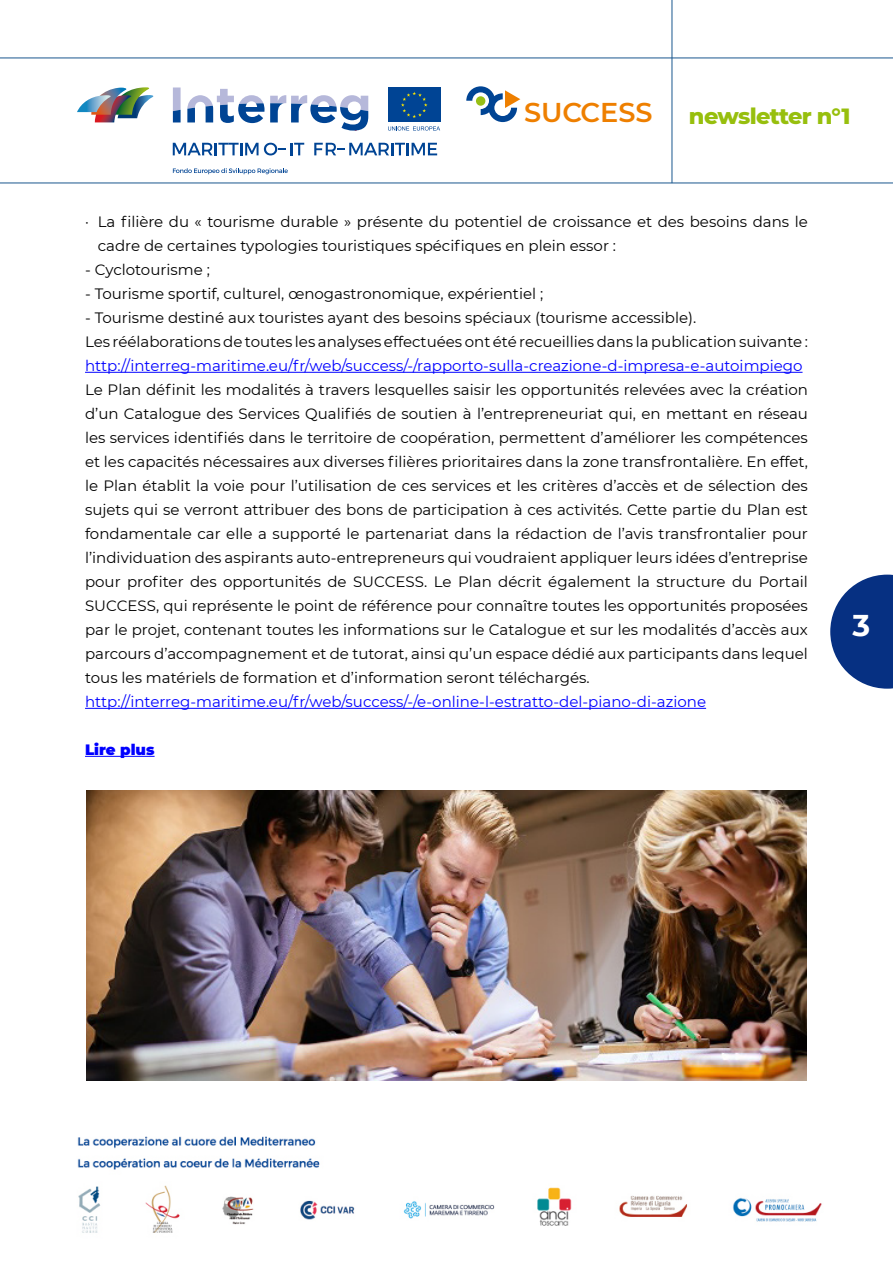
<style>
.page{position:relative;width:893px;height:1263px;background:#fff}
.page>*{position:absolute;margin:0;border:0;box-sizing:border-box;transform-origin:0 0}
.t1{font:700 30px "Montserrat";color:#fff}
.t2{font:600 27.15px "Montserrat";color:#ee7f00}
.t3{font:800 22.5px "Montserrat";letter-spacing:-.03em;color:#97bf0d}
.t4{font:15px/24px "Montserrat";color:#000}
.t5{font:15px "Montserrat";color:#00f}
.t6{font:900 15px "Montserrat";color:#00f}
</style>
<div class="page">
<hr style="left:672px;top:0;width:1px;height:183px;background:#1a578e">
<hr style="left:0;top:183px;width:893px;height:1px;background:#1a578e">
<hr style="left:0;top:58px;width:893px;height:1px;background:#1a578e">
<svg style="left:466px;top:86px;width:54px;height:36px"></svg>
<div style="left:476px;top:96px;width:9px;height:10px;background:#97bf15;border-radius:50%"></div>
<svg style="left:173px;top:168px;width:115px;height:6px"></svg>
<div style="left:388px;top:87px;width:52px;height:35px;background:#004494"></div>
<svg style="left:173px;top:143px;width:131px;height:12px"></svg>
<svg style="left:314px;top:143px;width:123px;height:12px"></svg>
<svg style="left:173px;top:87px;width:8px;height:35px"></svg>
<svg style="left:187px;top:89px;width:181px;height:42px"></svg>
<svg style="left:77px;top:87px;width:77px;height:35px"></svg>
<svg style="left:401px;top:92px;width:26px;height:26px"></svg>
<svg style="left:388px;top:126px;width:52px;height:5px"></svg>
<img style="left:77px;top:1136px;width:745px;height:97px">
<svg style="left:830px;top:575px;width:63px;height:114px"></svg>
<hr style="left:85px;top:372px;width:717px;height:1px;background:#00f">
<hr style="left:85px;top:708px;width:621px;height:1px;background:#00f">
<hr style="left:85px;top:756px;width:70px;height:1px;background:#00f">
<img style="left:86px;top:791px;width:721px;height:290px">
<h2 class="t2" style="left:524px;top:94px;width:130px">SUCCESS</h2>
<h3 class="t3" style="left:689px;top:100px;width:163px">newsletter n°1</h3>
<p class="t4" style="left:98px;top:209px;width:712px;text-indent:-13px">· La filière du « tourisme durable » présente du potentiel de croissance et des besoins dans le cadre de certaines typologies touristiques spécifiques en plein essor :</p>
<p class="t4" style="left:85px;top:257px;width:126px">- Cyclotourisme ;</p>
<p class="t4" style="left:85px;top:281px;width:460px">- Tourisme sportif, culturel, œnogastronomique, expérientiel ;</p>
<p class="t4" style="left:85px;top:305px;width:724px">- Tourisme destiné aux touristes ayant des besoins spéciaux (tourisme accessible).<br>Les réélaborations de toutes les analyses effectuées ont été recueillies dans la publication suivante :</p>
<p class="t5" style="left:85px;top:355px;width:719px">http://interreg-maritime.eu/fr/web/success/-/rapporto-sulla-creazione-d-impresa-e-autoimpiego</p>
<p class="t4" style="left:85px;top:377px;width:724px;text-align:justify">Le Plan définit les modalités à travers lesquelles saisir les opportunités relevées avec la création d’un Catalogue des Services Qualifiés de soutien à l’entrepreneuriat qui, en mettant en réseau les services identifiés dans le territoire de coopération, permettent d’améliorer les compétences et les capacités nécessaires aux diverses filières prioritaires dans la zone transfrontalière. En effet, le Plan établit la voie pour l’utilisation de ces services et les critères d’accès et de sélection des sujets qui se verront attribuer des bons de participation à ces activités. Cette partie du Plan est fondamentale car elle a supporté le partenariat dans la rédaction de l’avis transfrontalier pour l’individuation des aspirants auto-entrepreneurs qui voudraient appliquer leurs idées d’entreprise pour profiter des opportunités de SUCCESS. Le Plan décrit également la structure du Portail SUCCESS, qui représente le point de référence pour connaître toutes les opportunités proposées par le projet, contenant toutes les informations sur le Catalogue et sur les modalités d’accès aux parcours d’accompagnement et de tutorat, ainsi qu’un espace dédié aux participants dans lequel tous les matériels de formation et d’information seront téléchargés.</p>
<p class="t5" style="left:85px;top:691px;width:623px">http://interreg-maritime.eu/fr/web/success/-/e-online-l-estratto-del-piano-di-azione</p>
<p class="t6" style="left:85px;top:739px;width:71px">Lire plus</p>
<h1 class="t1" style="left:853px;top:603px;width:19px">3</h1>
</div>
